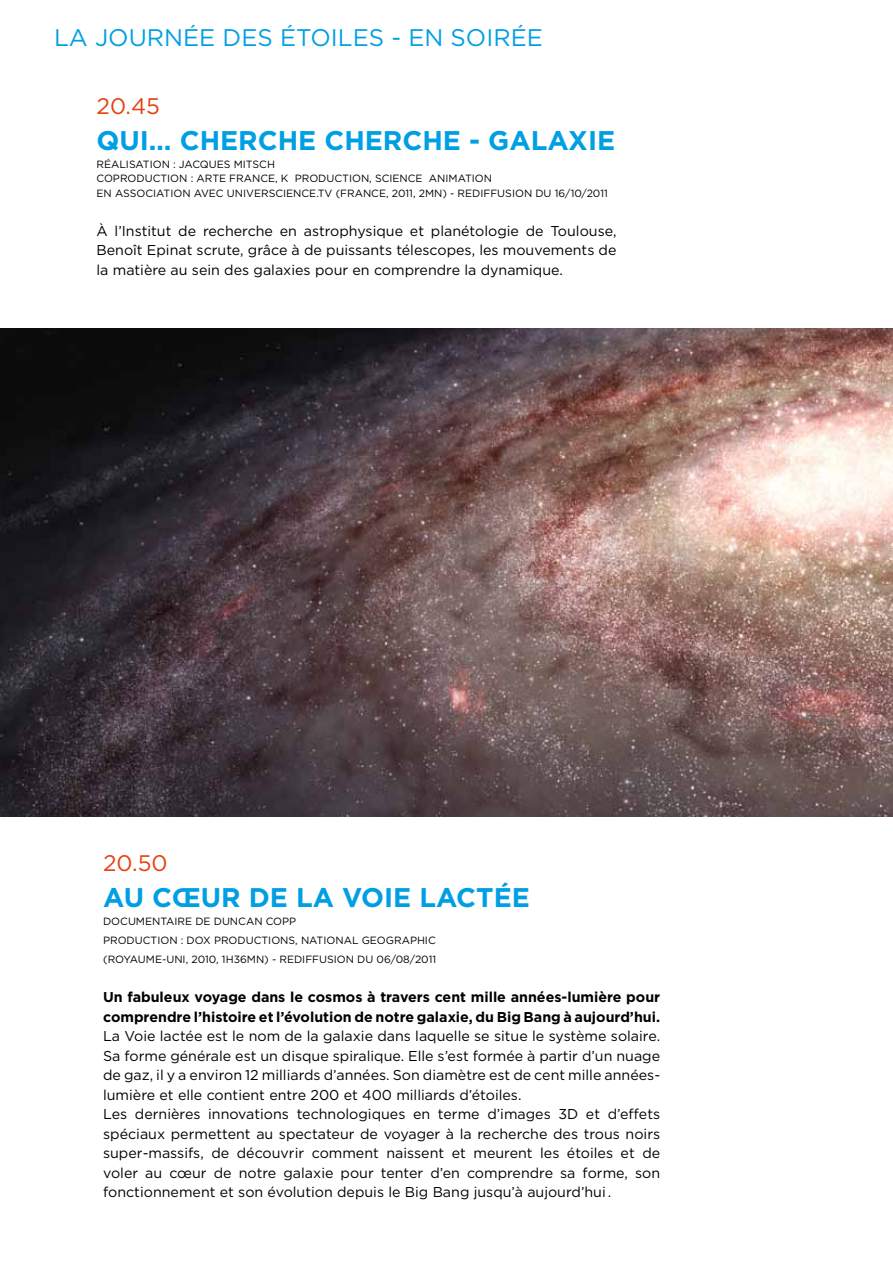
<style>
.page{position:relative;width:893px;height:1263px;background:#fff}
.page>*{position:absolute;margin:0;border:0;box-sizing:border-box;transform-origin:0 0}
.t1{font:700 27px "Gotham";color:#009fe3}
.t2{font:24px "Gotham";color:#009fe3}
.t3{font:22.5px "Gotham";color:#e74011}
.t4{font:14.25px/19.5px "Gotham";color:#000}
.t5{font:700 14.25px/19.5px "Gotham";color:#000}
.t6{font:10.5px/18.5px "Gotham";color:#000}
</style>
<div class="page">
<img style="left:0;top:328px;width:893px;height:488px">
<h2 class="t2" style="left:54px;top:22px;width:74px">La jour</h2>
<h2 class="t2" style="left:164px;top:22px;width:376px">née des étoiles - en soirée</h2>
<h3 class="t3" style="left:97px;top:91px;width:65px">20.45</h3>
<h1 class="t1" style="left:97px;top:122px;width:520px">Qui… Cherche cherche - galaxie</h1>
<p class="t6" style="left:97px;top:155px;width:91px">Réalisation : Jac</p>
<p class="t6" style="left:200px;top:155px;width:77px">ques Mitsch</p>
<p class="t6" style="left:97px;top:169px;width:17px">Copro</p>
<p class="t6" style="left:137px;top:169px;width:101px">duction : Arte Fra</p>
<p class="t6" style="left:252px;top:169px;width:164px">nce, K Production, Science</p>
<p class="t6" style="left:429px;top:169px;width:65px">Animation</p>
<p class="t6" style="left:97px;top:184px;width:252px">en association avec Universcience.tv (Fra</p>
<p class="t6" style="left:363px;top:184px;width:246px">nce, 2011, 2m n) - Rediffusion du 16/10/2011</p>
<p class="t4" style="left:97px;top:221px;width:522px;text-align:justify">à l’I nstitut de recherche en astrophysique et planétologie de Toulouse, Benoît Epinat scrute, grâce à de puissants télescopes, les mouvements de la matière au sein des galaxies pour en comprendre la dynamique.</p>
<h3 class="t3" style="left:103px;top:848px;width:66px">20.50</h3>
<h1 class="t1" style="left:103px;top:879px;width:257px">AUCœURDELAVOIE</h1>
<h1 class="t1" style="left:419px;top:879px;width:19px">LACTÉE</h1>
<p class="t6" style="left:103px;top:912px;width:9px">Docume</p>
<p class="t6" style="left:103px;top:912px;width:179px;text-indent:49px">ntaire de Duncan Copp<br>Production : Dox</p>
<p class="t6" style="left:214px;top:930px;width:9px">pro</p>
<p class="t6" style="left:238px;top:930px;width:141px">ductions, National Geograp</p>
<p class="t6" style="left:417px;top:930px;width:19px">hic</p>
<p class="t6" style="left:103px;top:950px;width:36px">(Royaume</p>
<p class="t6" style="left:162px;top:950px;width:276px">-u ni, 2010, 1h36m n) - rediffusion du 06/08/2011</p>
<p class="t5" style="left:103px;top:987px;width:559px">Un fabuleux voyage dans le cosmos à travers cent mille années-lumière pour comprendre l’histoire et l’évolution de notre galaxie, du Big Bang à aujourd’hui.</p>
<p class="t4" style="left:103px;top:1026px;width:559px">La Voie lactée est le nom de la galaxie dans laquelle se situe le système solaire.<br>Sa forme générale est un disque spiralique. Elle s’est formée à partir d’un nuage de gaz, il y a environ 12 milliards d’années. Son diamètre est de cent mille années&shy;lumière et elle contient entre 200 et 400 milliards d’étoiles.<br>Les dernières innovations technologiques en terme d’images 3D et d’effets spéciaux permettent au spectateur de voyager à la recherche des trous noirs super-massifs, de découvrir comment naissent et meurent les étoiles et de voler au cœur de notre galaxie pour tenter d’en comprendre sa forme, son fonctionnement et son évolution depuis le Big Bang jusqu’à aujourd’hui .</p>
</div>
